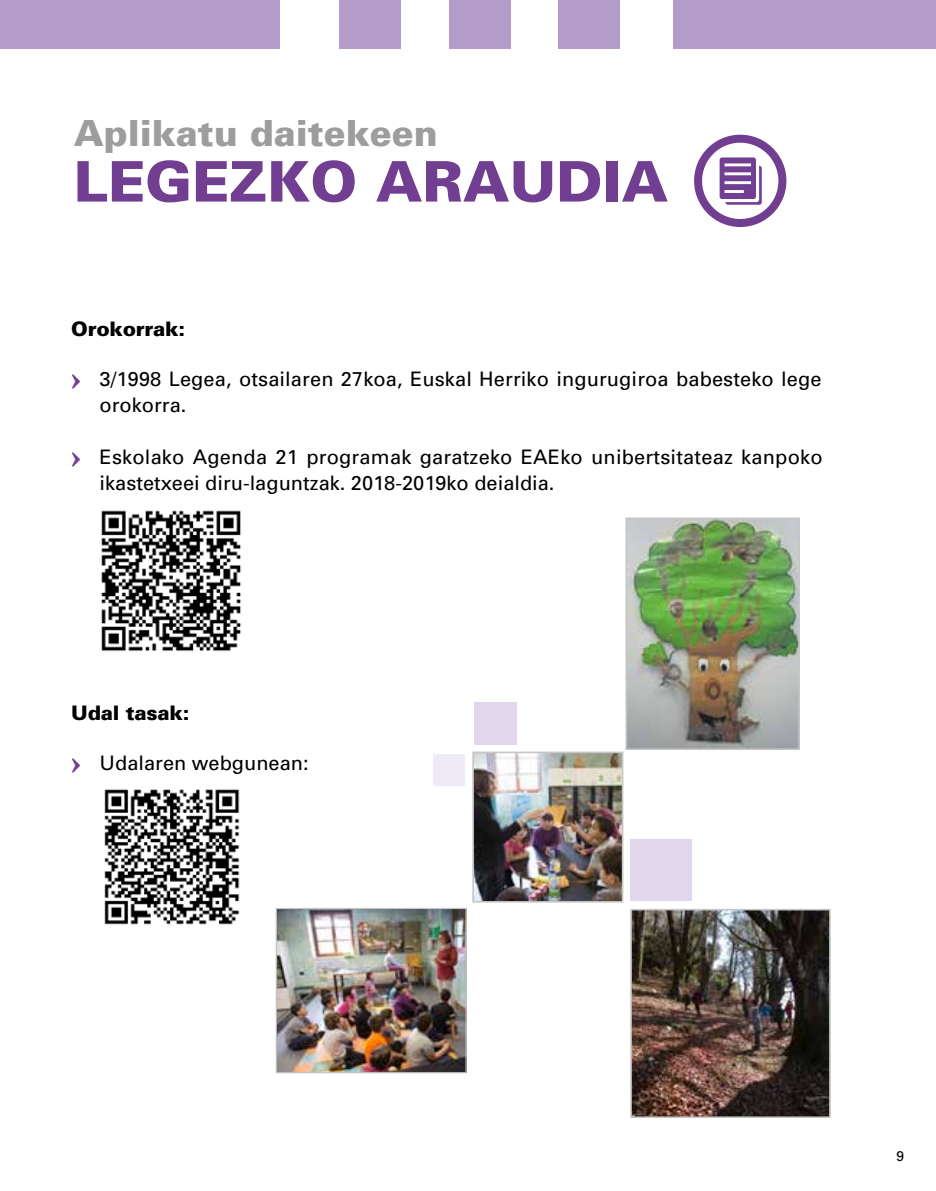
<style>
.page{position:relative;width:936px;height:1191px;background:#fff}
.page>*{position:absolute;margin:0;border:0;box-sizing:border-box;transform-origin:0 0}
.t1{font:900 56px "Univers";color:#713e91}
.t2{font:900 36px "Univers";color:#9d9d9c}
.t3{font:20px/26px "Univers";letter-spacing:.005em;color:#000}
.t4{font:900 20px "Univers";letter-spacing:-.01em;color:#000}
.t5{font:14px "Univers";color:#000}
.s1{font-family:"Breezi Icon Set";font-weight:400;font-size:62px}
.s2{font-family:"Arrowstfb";font-size:14px;color:#713e91}
</style>
<div class="page">
<img style="left:101px;top:510px;width:140px;height:142px">
<img style="left:104px;top:789px;width:136px;height:136px">
<div style="left:0;top:0;width:279px;height:49px;background:#b49cca"></div>
<div style="left:673px;top:0;width:262px;height:49px;background:#b49cca"></div>
<div style="left:339px;top:0;width:61px;height:49px;background:#b49cca"></div>
<div style="left:448px;top:0;width:62px;height:49px;background:#b49cca"></div>
<div style="left:558px;top:0;width:62px;height:49px;background:#b49cca"></div>
<img style="left:475px;top:754px;width:145px;height:145px">
<div style="left:472px;top:751px;width:151px;height:151px;border:2px solid #c6c6c6"></div>
<img style="left:633px;top:912px;width:194px;height:203px">
<div style="left:630px;top:909px;width:200px;height:209px;border:2px solid #c6c6c6"></div>
<img style="left:628px;top:520px;width:168px;height:227px">
<div style="left:625px;top:517px;width:174px;height:233px;border:2px solid #c6c6c6"></div>
<img style="left:278px;top:910px;width:186px;height:161px">
<div style="left:276px;top:908px;width:190px;height:165px;border:1px solid #c6c6c6"></div>
<div style="left:474px;top:703px;width:42px;height:42px;background:#e0d7ec"></div>
<div style="left:630px;top:839px;width:61px;height:61px;background:#e0d7ec"></div>
<div style="left:433px;top:754px;width:32px;height:31px;background:#efebf6"></div>
<div style="left:694px;top:135px;width:92px;height:92px;border:8px solid #713e91;border-radius:50%"></div>
<h2 class="t2" style="left:74px;top:110px;width:365px">Aplikatu daitekeen</h2>
<h1 class="t1" style="left:74px;top:147px;width:692px">LEGEZKO ARAUDIA <span class="s1">d</span></h1>
<p class="t4" style="left:71px;top:316px;width:115px">Orokorrak:</p>
<p class="t3" style="left:100px;top:366px;width:723px;text-indent:-28px"><span class="s2">g</span> 3/1998 Legea, otsailaren 27koa, Euskal Herriko ingurugiroa babesteko lege orokorra.</p>
<p class="t3" style="left:100px;top:444px;width:724px;text-indent:-28px"><span class="s2">g</span> Eskolako Agenda 21 programak garatzeko EAEko unibertsitateaz kanpoko ikastetxeei diru-laguntzak. 2018-2019ko deialdia.</p>
<p class="t4" style="left:71px;top:700px;width:119px">Udal tasak:</p>
<p class="t3" style="left:71px;top:750px;width:239px"><span class="s2">g</span> Udalaren webgunean:</p>
<p class="t5" style="left:896px;top:1147px;width:9px">9</p>
</div>
